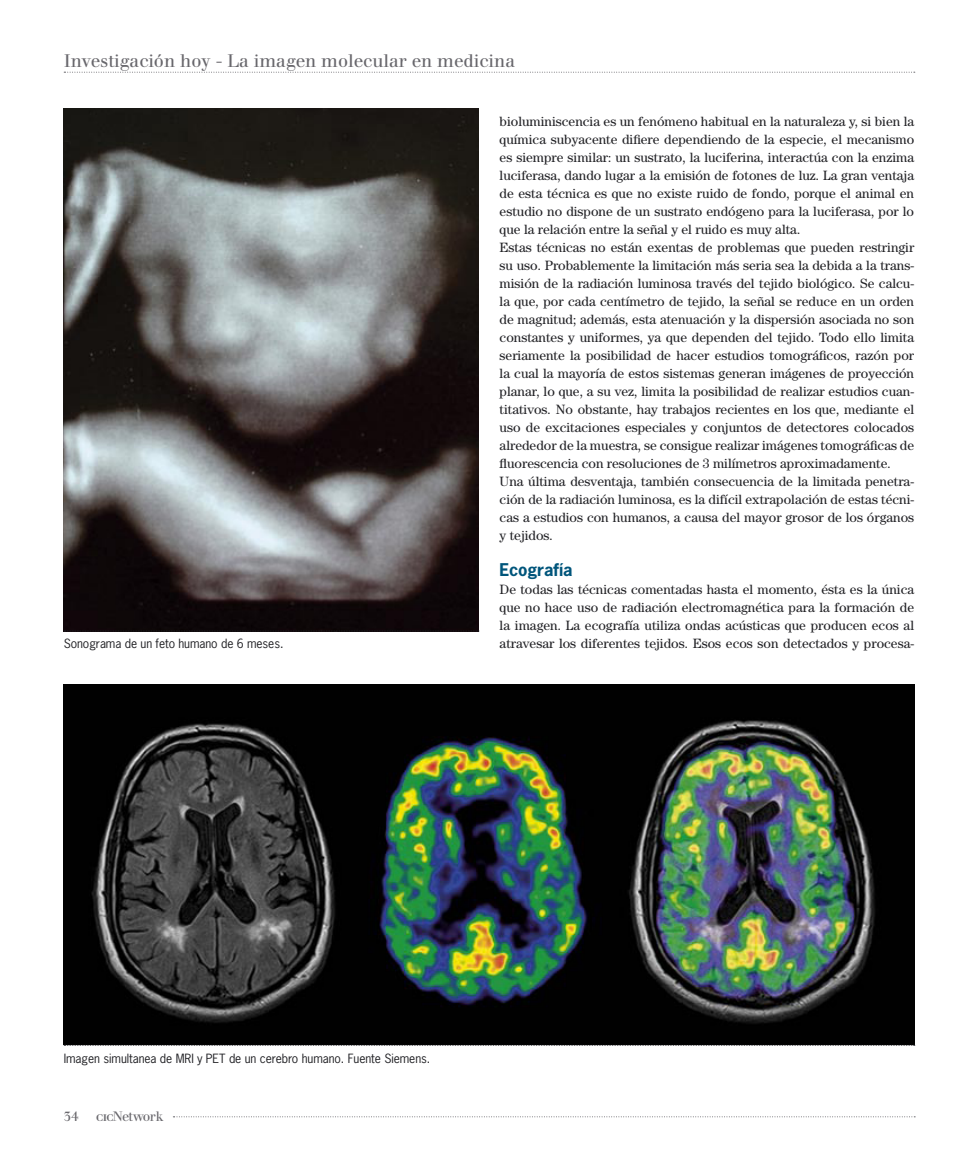
<style>
.page{position:relative;width:978px;height:1153px;background:#fff}
.page>*{position:absolute;margin:0;border:0;box-sizing:border-box;transform-origin:0 0}
.z_Cabecerapeq{font:18px "Walbaum";color:#68676c}
.LLamadas{font:700 16.5px "News Gothic Std";letter-spacing:-.005em;color:#00557b}
._010_Texto{font:13.5px/18px "Century Std";color:#212125;text-align:justify}
.t1{font:13.5px "Walbaum";letter-spacing:-.04em;color:#68676c}
.piéfoto{font:12px "News Gothic Std";letter-spacing:-.005em;color:#212125}
.s1{font-weight:500;font-size:9.45px}
</style>
<div class="page">
<svg style="left:173px;top:1116px;width:742px;height:1px"></svg>
<svg style="left:64px;top:72px;width:851px;height:1px"></svg>
<img style="left:64px;top:108px;width:414px;height:522px">
<img style="left:64px;top:684px;width:850px;height:360px">
<svg style="left:64px;top:630px;width:415px;height:1px"></svg>
<svg style="left:64px;top:1044px;width:851px;height:1px"></svg>
<p class="z_Cabecerapeq" style="left:64px;top:50px;width:452px">Investigación hoy - La imagen molecular en medicina</p>
<p class="_010_Texto" style="left:500px;top:112px;width:416px">bioluminiscencia es un fenómeno habitual en la naturaleza y, si bien la química subyacente difiere dependiendo de la especie, el mecanismo es siempre similar: un sustrato, la luciferina, interactúa con la enzima luciferasa, dando lugar a la emisión de fotones de luz. La gran ventaja de esta técnica es que no existe ruido de fondo, porque el animal en estudio no dispone de un sustrato endógeno para la luciferasa, por lo que la relación entre la señal y el ruido es muy alta.</p>
<p class="_010_Texto" style="left:500px;top:238px;width:416px">Estas técnicas no están exentas de problemas que pueden restringir su uso. Probablemente la limitación más seria sea la debida a la trans&shy;misión de la radiación luminosa través del tejido biológico. Se calcu&shy;la que, por cada centímetro de tejido, la señal se reduce en un orden de magnitud; además, esta atenuación y la dispersión asociada no son constantes y uniformes, ya que dependen del tejido. Todo ello limita seriamente la posibilidad de hacer estudios tomográficos, razón por la cual la mayoría de estos sistemas generan imágenes de proyección planar, lo que, a su vez, limita la posibilidad de realizar estudios cuan&shy;titativos. No obstante, hay trabajos recientes en los que, mediante el uso de excitaciones especiales y conjuntos de detectores colocados alrededor de la muestra, se consigue realizar imágenes tomográficas de fluorescencia con resoluciones de 3 milímetros aproximadamente.</p>
<p class="_010_Texto" style="left:500px;top:472px;width:416px">Una última desventaja, también consecuencia de la limitada penetra&shy;ción de la radiación luminosa, es la difícil extrapolación de estas técni&shy;cas a estudios con humanos, a causa del mayor grosor de los órganos y tejidos.</p>
<p class="LLamadas" style="left:500px;top:559px;width:75px">Ecografía</p>
<p class="_010_Texto" style="left:500px;top:580px;width:416px">De todas las técnicas comentadas hasta el momento, ésta es la única que no hace uso de radiación electromagnética para la formación de la imagen. La ecografía utiliza ondas acústicas que producen ecos al</p>
<p class="piéfoto" style="left:64px;top:636px;width:221px">Sonograma de un feto humano de 6 meses.</p>
<p class="_010_Texto" style="left:500px;top:634px;width:416px">atravesar los diferentes tejidos. Esos ecos son detectados y procesa-</p>
<p class="piéfoto" style="left:64px;top:1050px;width:368px">Imagen simultanea de MRI y PET de un cerebro humano. Fuente Siemens.</p>
<p class="t1" style="left:64px;top:1108px;width:16px">34</p>
<p class="t1" style="left:96px;top:1108px;width:69px"><span class="s1">CIC</span>Network</p>
</div>
